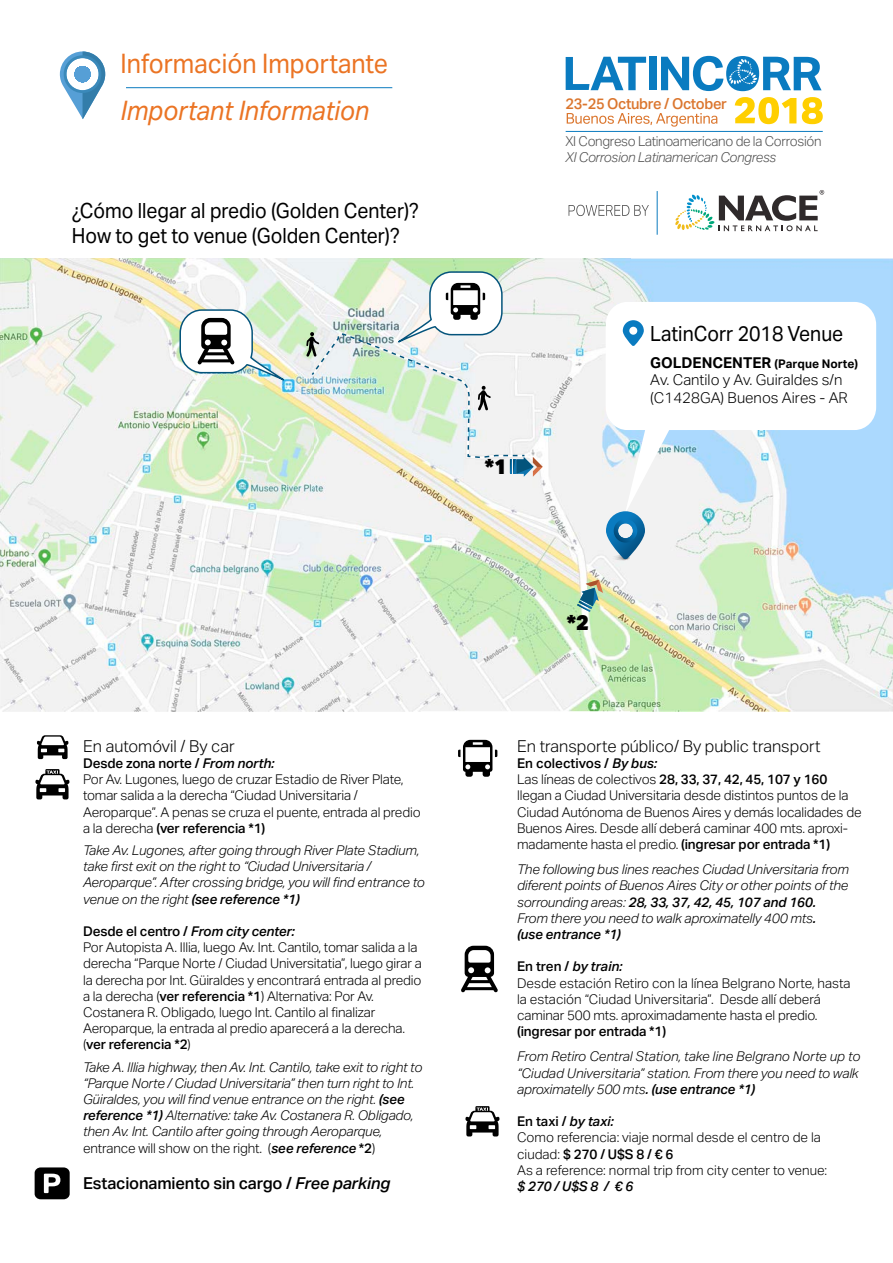
<style>
.page{position:relative;width:893px;height:1263px;background:#fff}
.page>*{position:absolute;margin:0;border:0;box-sizing:border-box;transform-origin:0 0}
.t1{font:27px "Aktiv Grotesk";color:#eb7424;scale:.92 1}
.t2{font:italic 27px "Aktiv Grotesk";color:#eb7424;scale:.92 1}
.t3{font:900 21.15px "Aktiv Grotesk";color:#000}
.t4{font:21px/25.2px "Aktiv Grotesk";color:#000;scale:.92 1}
.t5{font:300 16.5px "Aktiv Grotesk";color:#000}
.t6{font:500 16.5px "Aktiv Grotesk";letter-spacing:-.01em;color:#000}
.t7{font:300 15px/18px "Aktiv Grotesk";color:#000}
.t8{font:500 15px "Aktiv Grotesk";letter-spacing:-.025em;color:#db762e}
.t9{font:300 13.65px "Aktiv Grotesk";letter-spacing:-.025em;color:#4d4d4d}
.t10{font:italic 300 13.65px "Aktiv Grotesk";letter-spacing:-.025em;color:#4d4d4d}
.t11{font:300 13.5px/16.2px "Aktiv Grotesk";letter-spacing:-.01em;color:#000}
.t12{font:italic 300 13.5px/16.2px "Aktiv Grotesk";letter-spacing:-.01em;color:#000}
.t13{font:500 13.5px "Aktiv Grotesk";letter-spacing:-.01em;color:#000}
.t14{font:italic 500 13.5px "Aktiv Grotesk";color:#000}
.t15{font:700 12px "Aktiv Grotesk";color:#000}
.s1{font-weight:500}
.s2{font-weight:500;font-style:italic}
.s3{font-style:normal}
.s4{font-weight:500;font-style:normal}
.s5{font-style:italic}
.s6{font-size:15px}
</style>
<div class="page">
<svg style="left:60px;top:51px;width:45px;height:68px"></svg>
<svg style="left:566px;top:57px;width:80px;height:33px"></svg>
<div style="left:650px;top:57px;width:7px;height:33px;background:#0a7bc0"></div>
<svg style="left:735px;top:97px;width:61px;height:27px"></svg>
<svg style="left:802px;top:97px;width:21px;height:27px"></svg>
<svg style="left:567px;top:113px;width:150px;height:14px"></svg>
<svg style="left:661px;top:56px;width:161px;height:35px"></svg>
<hr style="left:566px;top:131px;width:257px;height:1px;background:#0c7bbf">
<hr style="left:126px;top:87px;width:266px;height:1px;background:#0c7bbf">
<img style="left:0;top:258px;width:893px;height:453px">
<svg style="left:577px;top:580px;width:26px;height:32px"></svg>
<svg style="left:606px;top:302px;width:270px;height:213px"></svg>
<svg style="left:606px;top:511px;width:39px;height:49px"></svg>
<svg style="left:623px;top:320px;width:21px;height:26px"></svg>
<svg style="left:461px;top:946px;width:37px;height:46px"></svg>
<img style="left:179px;top:309px;width:106px;height:72px">
<svg style="left:458px;top:740px;width:39px;height:37px"></svg>
<svg style="left:35px;top:769px;width:34px;height:30px"></svg>
<svg style="left:465px;top:1106px;width:34px;height:30px"></svg>
<svg style="left:37px;top:735px;width:31px;height:24px"></svg>
<svg style="left:35px;top:1167px;width:35px;height:32px"></svg>
<svg style="left:306px;top:271px;width:237px;height:206px"></svg>
<svg style="left:675px;top:190px;width:149px;height:41px"></svg>
<hr style="left:657px;top:191px;width:1px;height:44px;background:#0c7bbf">
<svg style="left:569px;top:205px;width:80px;height:11px"></svg>
<h1 class="t1" style="left:121px;top:48px;width:292px">Información Importante</h1>
<h1 class="t2" style="left:121px;top:94px;width:272px">Important Information</h1>
<h3 class="t4" style="left:72px;top:198px;width:379px">¿Cómo llegar al predio (Golden Center)?<br>How to get to venue (Golden Center)?</h3>
<p class="t5" style="left:83px;top:736px;width:153px">En automóvil / By car</p>
<p class="t11" style="left:83px;top:755px;width:339px"><span class="s1">Desde zona norte /</span> <span class="s2">From north:<br></span>Por Av. Lugones, luego de cruzar Estadio de River Plate, tomar salida a la derecha “Ciudad Universitaria / Aeroparque”. A penas se cruza el puente, entrada al predio a la derecha <span class="s1">(ver referencia *1)</span></p>
<p class="t12" style="left:83px;top:842px;width:343px">Take Av. Lugones, after going through River Plate Stadium, take first exit on the right to “Ciudad Universitaria / Aeroparque”. After crossing bridge, you will find entrance to venue on the right <span class="s1">(see reference *1)</span></p>
<p class="t11" style="left:83px;top:923px;width:340px"><span class="s1">Desde el centro /</span> <span class="s2">From city center:<br></span>Por Autopista A. Illia, luego Av. Int. Cantilo, tomar salida a la derecha “Parque Norte / Ciudad Universitatia”, luego girar a la derecha por Int. Güiraldes y encontrará entrada al predio a la derecha (<span class="s1">ver referencia *1</span>) Alternativa: Por Av.<br>Costanera R. Obligado, luego Int. Cantilo al finalizar Aeroparque, la entrada al predio aparecerá a la derecha. (<span class="s1">ver referencia *2</span>)</p>
<p class="t12" style="left:83px;top:1059px;width:341px">Take A. Illia highway, then Av. Int. Cantilo, take exit to right to “Parque Norte / Ciudad Universitaria” then turn right to Int.<br>Güiraldes, you will find venue entrance on the right. <span class="s1">(see reference *1)</span> Alternative: take Av. Costanera R. Obligado, then Av. Int. Cantilo after going through Aeroparque, <span class="s3">entrance will show on the right. (</span><span class="s1">see reference</span> <span class="s4">*2</span><span class="s3">)</span></p>
<p class="t6" style="left:83px;top:1173px;width:309px">Estacionamiento sin cargo / <span class="s5">Free parking</span></p>
<p class="t8" style="left:566px;top:94px;width:163px">23-25 Octubre / October</p>
<p class="t9" style="left:565px;top:134px;width:258px">XI Congreso Latinoamericano de la Corrosión</p>
<p class="t10" style="left:566px;top:149px;width:212px">XI Corrosion Latinamerican Congress</p>
<h2 class="t3" style="left:485px;top:453px;width:23px">*1</h2>
<h3 class="t4" style="left:650px;top:320px;width:211px">LatinCorr 2018 Venue</h3>
<p class="t15" style="left:650px;top:356px;width:209px"><span class="s6">GOLDENCENTER</span> (Parque Norte)</p>
<p class="t7" style="left:650px;top:371px;width:199px">Av. Cantilo y Av. Guiraldes s/n (C1428GA) Buenos Aires - AR</p>
<h2 class="t3" style="left:567px;top:609px;width:23px">*2</h2>
<p class="t5" style="left:517px;top:736px;width:305px">En transporte público/ By public transport</p>
<p class="t11" style="left:517px;top:755px;width:346px"><span class="s1">En colectivos /</span> <span class="s2">By bus:<br></span>Las líneas de colectivos <span class="s1">28, 33, 37, 42, 45, 107 y 160 </span>llegan a Ciudad Universitaria desde distintos puntos de la Ciudad Autónoma de Buenos Aires y demás localidades de Buenos Aires. Desde allí deberá caminar 400 mts. aproxi&shy;madamente hasta el predio. <span class="s1">(ingresar por entrada *1)</span></p>
<p class="t12" style="left:517px;top:861px;width:333px">The following bus lines reaches Ciudad Universitaria from diferent points of Buenos Aires City or other points of the sorrounding areas: <span class="s1">28, 33, 37, 42, 45, 107 and 160.<br></span>From there you need to walk aproximatelly 400 mts<span class="s1">.<br>(use entrance *1)</span></p>
<p class="t11" style="left:517px;top:958px;width:335px"><span class="s1">En tren /</span> <span class="s2">by train:<br></span>Desde estación Retiro con la línea Belgrano Norte, hasta la estación “Ciudad Universitaria”. Desde allí deberá caminar 500 mts. aproximadamente hasta el predio.</p>
<p class="t13" style="left:517px;top:1023px;width:151px">(ingresar por entrada *1)</p>
<p class="t12" style="left:517px;top:1048px;width:345px">From Retiro Central Station, take line Belgrano Norte up to “Ciudad Universitaria” station. From there you need to walk aproximatelly 500 mts<span class="s1">. (use entrance *1)</span></p>
<p class="t11" style="left:517px;top:1113px;width:312px"><span class="s1">En taxi /</span> <span class="s2">by taxi:<br></span>Como referencia: viaje normal desde el centro de la ciudad: <span class="s1">$ 270 / U$S 8 / € 6<br></span>As a reference: normal trip from city center to venue:</p>
<p class="t14" style="left:517px;top:1178px;width:118px">$ 270 / U$S 8 / € 6</p>
</div>
